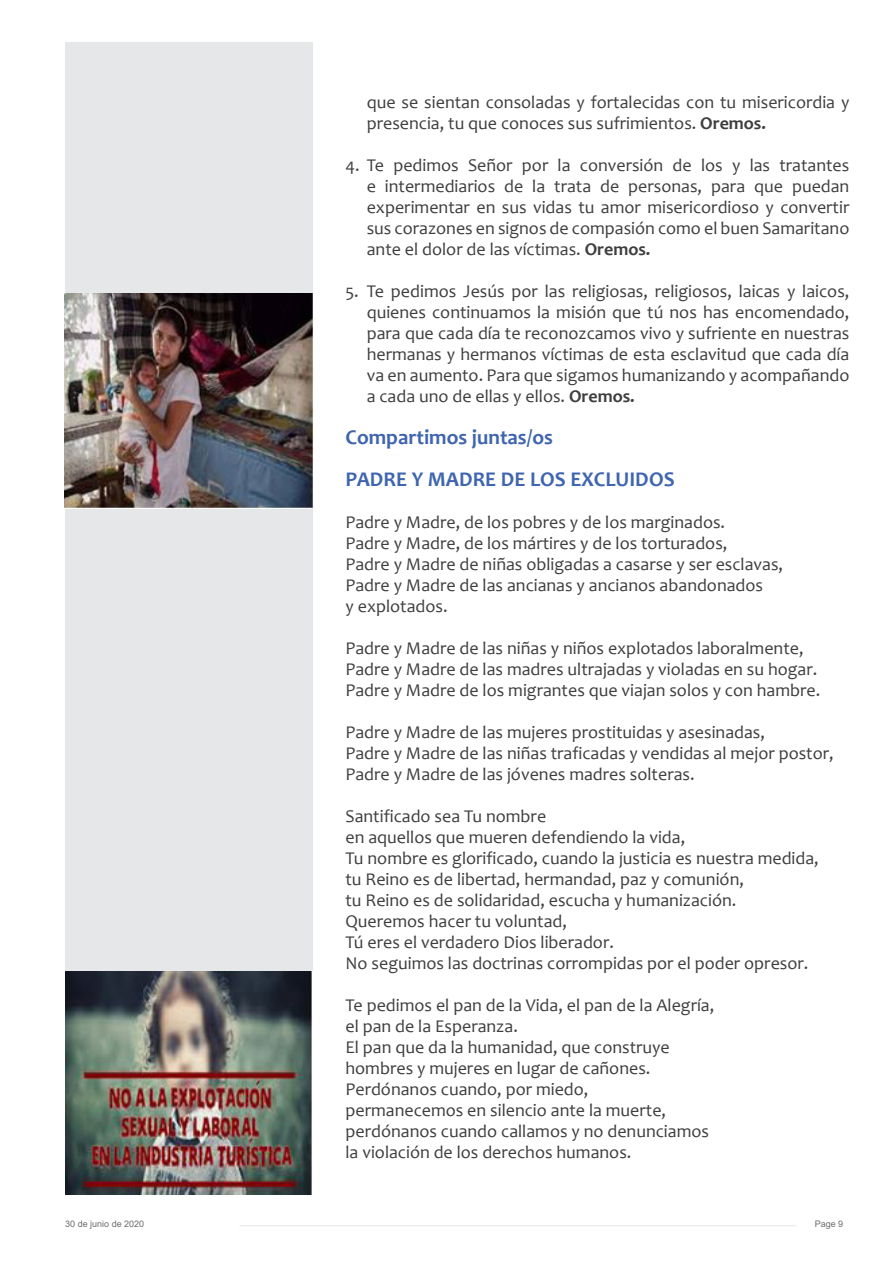
<style>
.page{position:relative;width:893px;height:1263px;background:#fff}
.page>*{position:absolute;margin:0;border:0;box-sizing:border-box;transform-origin:0 0}
.t1{font:700 21px/42px "Candara";color:#3f65b0}
.t2{font:18px/21px "Candara";color:#3e3e3f}
.t3{font:9px "Arial";color:#6c6d70}
.s1{font-weight:700}
</style>
<div class="page">
<hr style="left:240px;top:1225px;width:557px;height:1px;background:#e6e7e9">
<div style="left:65px;top:43px;width:247px;height:1152px;background:#e6e7e9"></div>
<img style="left:64px;top:293px;width:250px;height:215px">
<img style="left:65px;top:971px;width:247px;height:224px">
<p class="t2" style="left:367px;top:91px;width:484px">que se sientan consoladas y fortalecidas con tu misericordia y presencia, tu que conoces sus sufrimientos. <span class="s1">Oremos.</span></p>
<p class="t2" style="left:367px;top:154px;width:484px;text-align:justify;text-indent:-21px">4. Te pedimos Señor por la conversión de los y las tratantes e intermediarios de la trata de personas, para que puedan experimentar en sus vidas tu amor misericordioso y convertir sus corazones en signos de compasión como el buen Samaritano ante el dolor de las víctimas. <span class="s1">Oremos.</span></p>
<p class="t2" style="left:367px;top:280px;width:484px;text-align:justify;text-indent:-21px">5. Te pedimos Jesús por las religiosas, religiosos, laicas y laicos, quienes continuamos la misión que tú nos has encomendado, para que cada día te reconozcamos vivo y sufriente en nuestras hermanas y hermanos víctimas de esta esclavitud que cada día va en aumento. Para que sigamos humanizando y acompañando a cada uno de ellas y ellos. <span class="s1">Oremos.</span></p>
<p class="t1" style="left:345px;top:416px;width:331px">Compartimos juntas/os<br>PADRE Y MADRE DE LOS EXCLUIDOS</p>
<p class="t2" style="left:345px;top:511px;width:439px">Padre y Madre, de los pobres y de los marginados.<br>Padre y Madre, de los mártires y de los torturados,<br>Padre y Madre de niñas obligadas a casarse y ser esclavas, Padre y Madre de las ancianas y ancianos abandonados<br>y explotados.</p>
<p class="t2" style="left:345px;top:637px;width:476px">Padre y Madre de las niñas y niños explotados laboralmente,<br>Padre y Madre de las madres ultrajadas y violadas en su hogar.<br>Padre y Madre de los migrantes que viajan solos y con hambre.</p>
<p class="t2" style="left:345px;top:721px;width:490px">Padre y Madre de las mujeres prostituidas y asesinadas,<br>Padre y Madre de las niñas traficadas y vendidas al mejor postor,<br>Padre y Madre de las jóvenes madres solteras.</p>
<p class="t2" style="left:345px;top:805px;width:475px">Santificado sea Tu nombre<br>en aquellos que mueren defendiendo la vida,<br>Tu nombre es glorificado, cuando la justicia es nuestra medida, tu Reino es de libertad, hermandad, paz y comunión,<br>tu Reino es de solidaridad, escucha y humanización.<br>Queremos hacer tu voluntad,<br>Tú eres el verdadero Dios liberador.<br>No seguimos las doctrinas corrompidas por el poder opresor.</p>
<p class="t2" style="left:345px;top:994px;width:370px">Te pedimos el pan de la Vida, el pan de la Alegría, el pan de la Esperanza.<br>El pan que da la humanidad, que construye hombres y mujeres en lugar de cañones.<br>Perdónanos cuando, por miedo,<br>permanecemos en silencio ante la muerte, perdónanos cuando callamos y no denunciamos la violación de los derechos humanos.</p>
<p class="t3" style="left:65px;top:1218px;width:81px">30 de junio de 2020</p>
<p class="t3" style="left:815px;top:1218px;width:30px">Page 9</p>
</div>
